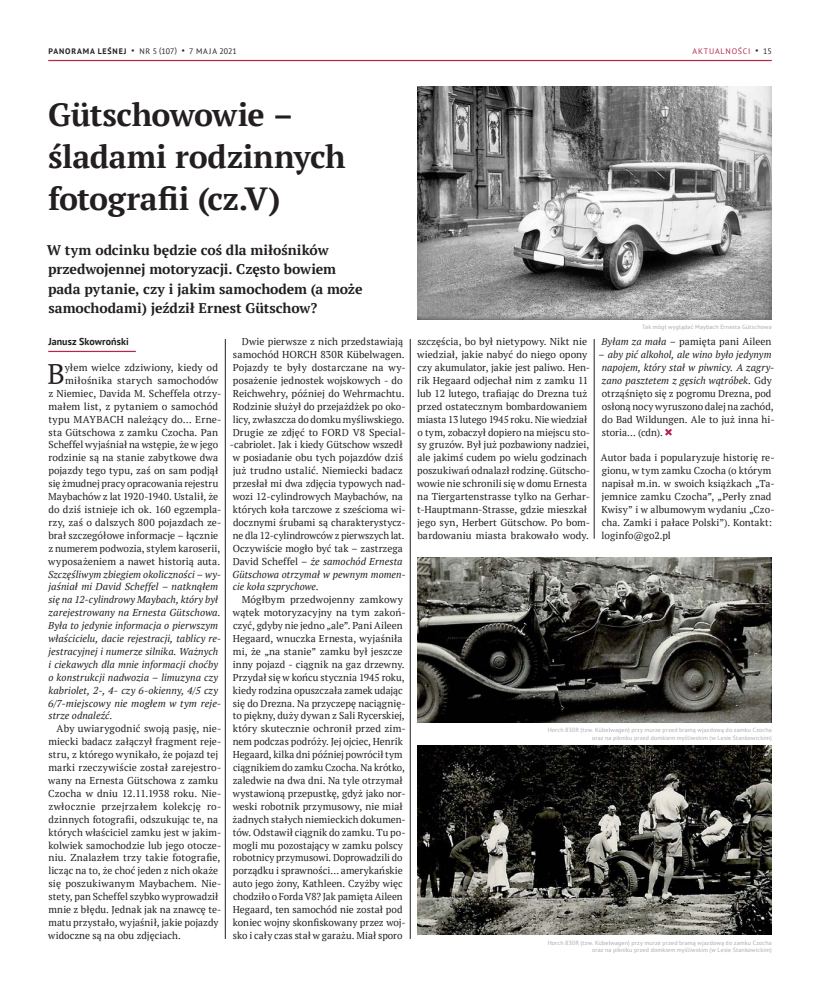
<style>
.page{position:relative;width:820px;height:993px;background:#fff}
.page>*{position:absolute;margin:0;border:0;box-sizing:border-box;transform-origin:0 0}
.t1{font:700 32px/42px "PT Serif";letter-spacing:-.015em;color:#231f20}
.główny_inicjał_wypus{font:28.4px "PT Serif";color:#231f20}
.lead_2_łamy{font:700 14px/19.5px "PT Serif";letter-spacing:-.005em;color:#231f20}
.główny_akapitowy{font:10px/12.9px "PT Serif";letter-spacing:.005em;color:#231f20}
.główny_inicjał_wypus-2{font:10px "PT Serif";letter-spacing:.01em;color:#231f20}
.główny_inicjał_wypus-3{font:italic 10px "PT Serif";letter-spacing:.005em;color:#231f20}
.główny_akapitowy_1_a{font:10px/12.9px "PT Serif";letter-spacing:.01em;color:#231f20}
.główny_akapitowy-2{font:italic 10px "PT Serif";letter-spacing:.005em;color:#231f20}
.główny_inicjał_wypus-4{font:10px "PT Serif";letter-spacing:-.01em;color:#231f20}
.autor{font:700 10px "PT Sans";letter-spacing:.005em;color:#231f20}
.t2{font:8px "PT Sans";color:#231f20}
.t3{font:8px "PT Sans";letter-spacing:.1em;color:#b6274b}
.podpis_foto{font:6px/7.2px "PT Sans";letter-spacing:.025em;color:#a8a9ad;text-align:right}
.s1{font-weight:700}
.s2{color:#231f20}
.s3{font-style:normal}
.s4{font-style:italic}
</style>
<div class="page">
<hr style="left:48px;top:60px;width:723px;height:1px;background:#b6274b">
<hr style="left:48px;top:351px;width:88px;height:1px;background:#b6274b">
<svg style="left:665px;top:428px;width:6px;height:7px"></svg>
<hr style="left:225px;top:339px;width:1px;height:599px;background:#231f20">
<hr style="left:410px;top:339px;width:1px;height:599px;background:#231f20">
<hr style="left:593px;top:339px;width:1px;height:199px;background:#231f20">
<img style="left:417px;top:87px;width:354px;height:232px">
<img style="left:417px;top:745px;width:354px;height:189px">
<img style="left:417px;top:557px;width:354px;height:165px">
<p class="t2" style="left:49px;top:46px;width:190px"><span class="s1">PANORAMA LEŚNEJ</span> • NR 5 (107) • 7 MAJA 2021</p>
<p class="t3" style="left:692px;top:46px;width:81px">AKTUALNOŚCI <span class="s2">• 15</span></p>
<p class="t1" style="left:48px;top:93px;width:299px">Gütschowowie – śladami rodzinnych fotografii (cz.V)</p>
<p class="lead_2_łamy" style="left:47px;top:240px;width:317px">W tym odcinku będzie coś dla miłośników przedwojennej motoryzacji. Często bowiem pada pytanie, czy i jakim samochodem (a może samochodami) jeździł Ernest Gütschow?</p>
<p class="autor" style="left:48px;top:335px;width:82px">Janusz Skowroński</p>
<p class="główny_inicjał_wypus" style="left:47px;top:355px;width:19px">B</p>
<p class="główny_inicjał_wypus-2" style="left:65px;top:361px;width:155px">yłem wielce zdziwiony, kiedy od</p>
<p class="główny_akapitowy" style="left:241px;top:335px;width:163px">Dwie pierwsze z nich przedstawiają</p>
<p class="główny_akapitowy" style="left:233px;top:348px;width:173px">samochód HORCH 830R Kübelwagen.</p>
<p class="główny_akapitowy" style="left:233px;top:361px;width:174px">Pojazdy te były dostarczane na wy-</p>
<p class="główny_akapitowy" style="left:233px;top:373px;width:171px">posażenie jednostek wojskowych - do</p>
<p class="główny_akapitowy" style="left:233px;top:386px;width:173px">Reichwehry, później do Wehrmachtu.</p>
<p class="główny_akapitowy" style="left:233px;top:399px;width:174px">Rodzinie służył do przejażdżek po oko-</p>
<p class="główny_akapitowy" style="left:233px;top:412px;width:173px">licy, zwłaszcza do domku myśliwskiego.</p>
<p class="główny_akapitowy" style="left:232px;top:425px;width:174px">Drugie ze zdjęć to FORD V8 Special-</p>
<p class="główny_akapitowy" style="left:230px;top:438px;width:174px">-cabriolet. Jak i kiedy Gütschow wszedł</p>
<p class="główny_akapitowy" style="left:232px;top:451px;width:172px">w posiadanie obu tych pojazdów dziś</p>
<p class="główny_akapitowy" style="left:233px;top:464px;width:171px">już trudno ustalić. Niemiecki badacz</p>
<p class="główny_akapitowy" style="left:233px;top:477px;width:174px">przesłał mi dwa zdjęcia typowych nad-</p>
<p class="główny_akapitowy" style="left:232px;top:490px;width:171px">wozi 12-cylindrowych Maybachów, na</p>
<p class="główny_akapitowy" style="left:233px;top:502px;width:174px">których koła tarczowe z sześcioma wi-</p>
<p class="główny_akapitowy" style="left:233px;top:515px;width:174px">docznymi śrubami są charakterystycz-</p>
<p class="główny_akapitowy" style="left:233px;top:528px;width:173px">ne dla 12-cylindrowców z pierwszych lat.</p>
<p class="główny_akapitowy" style="left:232px;top:541px;width:171px">Oczywiście mogło być tak – zastrzega</p>
<p class="główny_akapitowy-2" style="left:232px;top:554px;width:171px"><span class="s3">David Scheffel –</span> że samochód Ernesta</p>
<p class="główny_akapitowy-2" style="left:232px;top:567px;width:174px">Gütschowa otrzymał w pewnym momen-</p>
<p class="główny_akapitowy-2" style="left:233px;top:580px;width:87px">cie koła szprychowe<span class="s3">.</span></p>
<p class="główny_akapitowy" style="left:232px;top:593px;width:174px;text-indent:9px">Mógłbym przedwojenny zamkowy wątek motoryzacyjny na tym zakoń&shy;czyć, gdyby nie jedno „ale”. Pani Aileen Hegaard, wnuczka Ernesta, wyjaśniła mi, że „na stanie” zamku był jeszcze inny pojazd - ciągnik na gaz drzewny.<br>Przydał się w końcu stycznia 1945 roku, kiedy rodzina opuszczała zamek udając się do Drezna. Na przyczepę naciągnię&shy;to piękny, duży dywan z Sali Rycerskiej, który skutecznie ochronił przed zim&shy;nem podczas podróży. Jej ojciec, Henrik Hegaard, kilka dni później powrócił tym ciągnikiem do zamku Czocha. Na krótko, zaledwie na dwa dni. Na tyle otrzymał wystawioną przepustkę, gdyż jako nor&shy;weski robotnik przymusowy, nie miał żadnych stałych niemieckich dokumen&shy;tów. Odstawił ciągnik do zamku. Tu po&shy;mogli mu pozostający w zamku polscy robotnicy przymusowi. Doprowadzili do porządku i sprawności… amerykańskie auto jego żony, Kathleen. Czyżby więc chodziło o Forda V8? Jak pamięta Aileen Hegaard, ten samochód nie został pod koniec wojny skonfiskowany przez woj&shy;sko i cały czas stał w garażu. Miał sporo</p>
<p class="główny_inicjał_wypus-2" style="left:65px;top:373px;width:155px">miłośnika starych samochodów</p>
<p class="główny_inicjał_wypus-2" style="left:48px;top:386px;width:174px">z Niemiec, Davida M. Scheffela otrzy-</p>
<p class="główny_inicjał_wypus-2" style="left:48px;top:399px;width:171px">małem list, z pytaniem o samochód</p>
<p class="główny_inicjał_wypus-2" style="left:48px;top:412px;width:174px">typu MAYBACH należący do… Erne-</p>
<p class="główny_inicjał_wypus-2" style="left:49px;top:425px;width:171px">sta Gütschowa z zamku Czocha. Pan</p>
<p class="główny_inicjał_wypus-2" style="left:48px;top:438px;width:171px">Scheffel wyjaśniał na wstępie, że w jego</p>
<p class="główny_inicjał_wypus-2" style="left:48px;top:451px;width:171px">rodzinie są na stanie zabytkowe dwa</p>
<p class="główny_inicjał_wypus-2" style="left:48px;top:464px;width:171px">pojazdy tego typu, zaś on sam podjął</p>
<p class="główny_inicjał_wypus-4" style="left:49px;top:477px;width:171px">się żmudnej pracy opracowania rejestru</p>
<p class="główny_inicjał_wypus-2" style="left:48px;top:490px;width:171px">Maybachów z lat 1920-1940. Ustalił, że</p>
<p class="główny_inicjał_wypus-2" style="left:49px;top:502px;width:174px">do dziś istnieje ich ok. 160 egzempla-</p>
<p class="główny_inicjał_wypus-2" style="left:48px;top:515px;width:174px">rzy, zaś o dalszych 800 pojazdach ze-</p>
<p class="główny_inicjał_wypus-2" style="left:48px;top:528px;width:171px">brał szczegółowe informacje – łącznie</p>
<p class="główny_inicjał_wypus-2" style="left:48px;top:541px;width:173px">z numerem podwozia, stylem karoserii,</p>
<p class="główny_inicjał_wypus-2" style="left:48px;top:554px;width:173px">wyposażeniem a nawet historią auta.</p>
<p class="główny_inicjał_wypus-3" style="left:48px;top:567px;width:174px">Szczęśliwym zbiegiem okoliczności – wy-</p>
<p class="główny_inicjał_wypus-3" style="left:48px;top:580px;width:171px">jaśniał mi David Scheffel – natknąłem</p>
<p class="główny_inicjał_wypus-3" style="left:48px;top:593px;width:171px">się na 12-cylindrowy Maybach, który był</p>
<p class="główny_inicjał_wypus-3" style="left:49px;top:606px;width:173px">zarejestrowany na Ernesta Gütschowa.</p>
<p class="główny_inicjał_wypus-3" style="left:48px;top:619px;width:172px">Była to jedynie informacja o pierwszym</p>
<p class="główny_inicjał_wypus-3" style="left:48px;top:632px;width:174px">właścicielu, dacie rejestracji, tablicy re-</p>
<p class="główny_inicjał_wypus-3" style="left:48px;top:644px;width:171px">jestracyjnej i numerze silnika. Ważnych</p>
<p class="główny_inicjał_wypus-3" style="left:48px;top:657px;width:171px">i ciekawych dla mnie informacji choćby</p>
<p class="główny_inicjał_wypus-3" style="left:48px;top:670px;width:171px">o konstrukcji nadwozia – limuzyna czy</p>
<p class="główny_inicjał_wypus-3" style="left:48px;top:683px;width:171px">kabriolet, 2-, 4- czy 6-okienny, 4/5 czy</p>
<p class="główny_inicjał_wypus-3" style="left:48px;top:696px;width:174px">6/7-miejscowy nie mogłem w tym reje-</p>
<p class="główny_inicjał_wypus-3" style="left:48px;top:709px;width:65px">strze odnaleźć<span class="s3">.</span></p>
<p class="główny_akapitowy" style="left:48px;top:722px;width:174px;text-indent:8px">Aby uwiarygodnić swoją pasję, nie&shy;miecki badacz załączył fragment reje&shy;stru, z którego wynikało, że pojazd tej marki rzeczywiście został zarejestro&shy;wany na Ernesta Gütschowa z zamku Czocha w dniu 12.11.1938 roku. Nie&shy;zwłocznie przejrzałem kolekcję ro&shy;dzinnych fotografii, odszukując te, na których właściciel zamku jest w jakim&shy;kolwiek samochodzie lub jego otocze&shy;niu. Znalazłem trzy takie fotografie, licząc na to, że choć jeden z nich okaże się poszukiwanym Maybachem. Nie&shy;stety, pan Scheffel szybko wyprowadził mnie z błędu. Jednak jak na znawcę te&shy;matu przystało, wyjaśnił, jakie pojazdy widoczne są na obu zdjęciach.</p>
<p class="podpis_foto" style="left:642px;top:323px;width:131px">Tak mógł wyglądać Maybach Ernesta Gütschowa</p>
<p class="główny_akapitowy" style="left:417px;top:335px;width:174px">szczęścia, bo był nietypowy. Nikt nie wiedział, jakie nabyć do niego opony czy akumulator, jakie jest paliwo. Hen&shy;rik Hegaard odjechał nim z zamku 11 lub 12 lutego, trafiając do Drezna tuż przed ostatecznym bombardowaniem miasta 13 lutego 1945 roku. Nie wiedział o tym, zobaczył dopiero na miejscu sto&shy;sy gruzów. Był już pozbawiony nadziei, ale jakimś cudem po wielu godzinach poszukiwań odnalazł rodzinę. Gütscho&shy;wowie nie schronili się w domu Ernesta na Tiergartenstrasse tylko na Gerhar&shy;t-Hauptmann-Strasse, gdzie mieszkał jego syn, Herbert Gütschow. Po bom&shy;bardowaniu miasta brakowało wody.</p>
<p class="główny_akapitowy" style="left:601px;top:335px;width:171px"><span class="s4">Byłam za mała</span> – pamięta pani Aileen</p>
<p class="główny_akapitowy" style="left:601px;top:348px;width:174px;text-indent:-3px">– <span class="s4">aby pić alkohol, ale wino było jedynym napojem, który stał w piwnicy. A zagry&shy;zano pasztetem z gęsich wątróbek</span>. Gdy otrząśnięto się z pogromu Drezna, pod osłoną nocy wyruszono dalej na zachód, do Bad Wildungen. Ale to już inna hi&shy;storia… (cdn).</p>
<p class="główny_akapitowy_1_a" style="left:600px;top:451px;width:175px">Autor bada i popularyzuje historię re&shy;gionu, w tym zamku Czocha (o którym napisał m.in. w swoich książkach „Ta&shy;jemnice zamku Czocha”, „Perły znad Kwisy” i w albumowym wydaniu „Czo&shy;cha. Zamki i pałace Polski”). Kontakt: loginfo@go2.pl</p>
<p class="podpis_foto" style="left:547px;top:726px;width:225px">Horch 830R (tzw. Kübelwagen) przy murze przed bramą wjazdową do zamku Czocha oraz na pikniku przed domkiem myśliwskim (w Lesie Stankowickim)</p>
<p class="podpis_foto" style="left:547px;top:938px;width:225px">Horch 830R (tzw. Kübelwagen) przy murze przed bramą wjazdową do zamku Czocha oraz na pikniku przed domkiem myśliwskim (w Lesie Stankowickim)</p>
</div>
